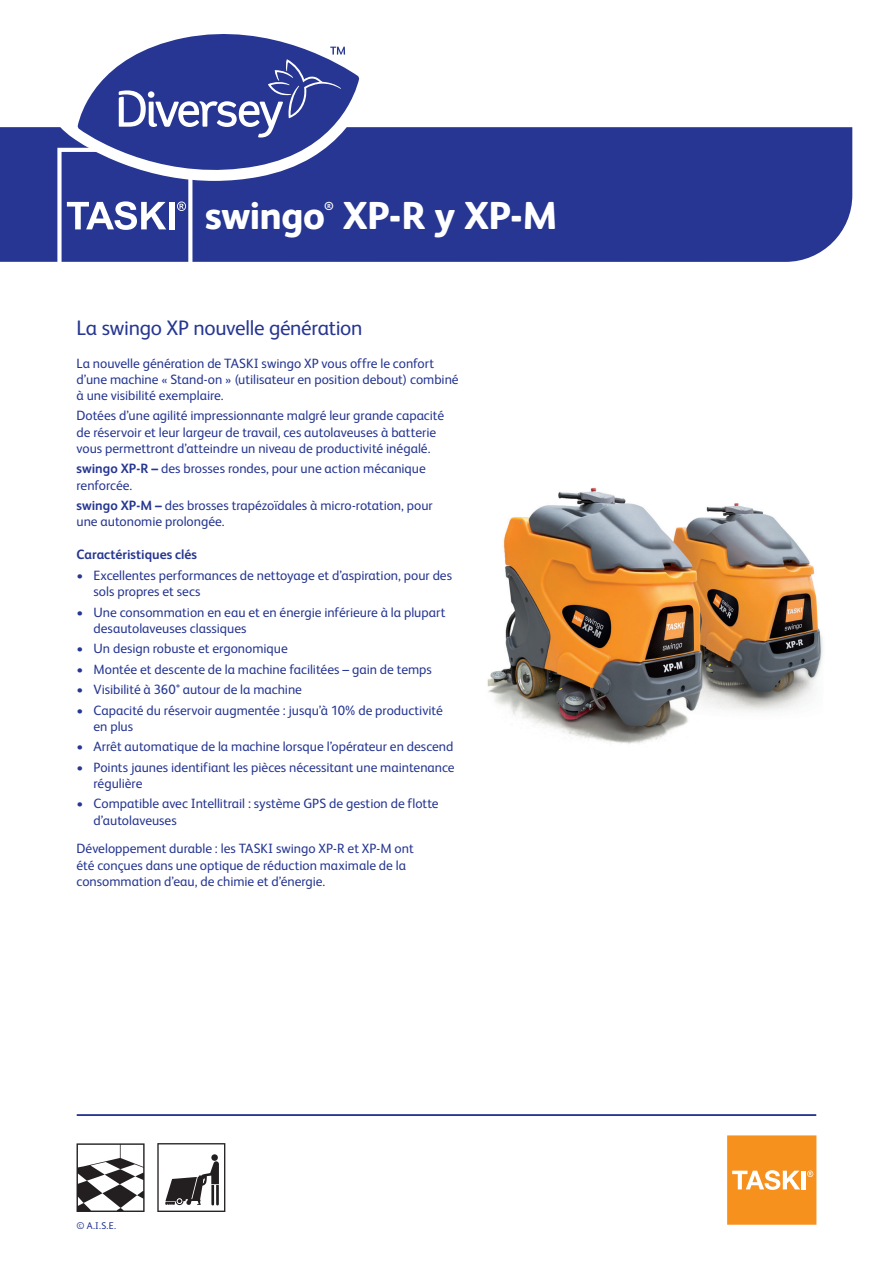
<style>
.page{position:relative;width:893px;height:1263px;background:#fff}
.page>*{position:absolute;margin:0;border:0;box-sizing:border-box;transform-origin:0 0}
.t1{font:800 39px "FS Albert Pro";letter-spacing:-.02em;color:#fff}
.t2{font:21px "FS Albert Pro";letter-spacing:-.015em;color:#263692}
.t3{font:13.5px/16.2px "FS Albert Pro";color:#263692}
.t4{font:700 13.5px "FS Albert Pro";color:#263692}
.t5{font:700 11.7px "FS Albert Pro";color:#fff}
.t6{font:9.75px "FS Albert Pro";color:#263692}
.s1{font-weight:700}
</style>
<div class="page">
<div style="left:0;top:127px;width:852px;height:135px;background:#263692"></div>
<svg style="left:57px;top:148px;width:135px;height:114px;background:#4e5ba6"></svg>
<div style="left:169px;top:202px;width:6px;height:27px;background:#fff"></div>
<svg style="left:727px;top:1135px;width:89px;height:90px;background:#f69c34"></svg>
<hr style="left:77px;top:1114px;width:739px;height:2px;background:#263692">
<svg style="left:58px;top:78px;width:316px;height:103px"></svg>
<svg style="left:78px;top:34px;width:281px;height:148px;fill:#263692"></svg>
<svg style="left:119px;top:47px;width:226px;height:91px;background:#4a58a4"></svg>
<img style="left:487px;top:487px;width:336px;height:257px">
<svg style="left:77px;top:1143px;width:68px;height:69px"></svg>
<svg style="left:157px;top:1143px;width:68px;height:69px"></svg>
<h1 class="t1" style="left:205px;top:185px;width:121px">swingo</h1>
<p class="t5" style="left:324px;top:198px;width:11px">®</p>
<h1 class="t1" style="left:343px;top:185px;width:216px">XP-R y XP-M</h1>
<h2 class="t2" style="left:77px;top:313px;width:287px">La swingo XP nouvelle génération</h2>
<p class="t3" style="left:77px;top:354px;width:384px">La nouvelle génération de TASKI swingo XP vous offre le confort d’une machine « Stand-on » (utilisateur en position debout) combiné à une visibilité exemplaire.</p>
<p class="t3" style="left:77px;top:407px;width:369px">Dotées d’une agilité impressionnante malgré leur grande capacité de réservoir et leur largeur de travail, ces autolaveuses à batterie vous permettront d’atteindre un niveau de productivité inégalé.</p>
<p class="t3" style="left:77px;top:460px;width:351px"><span class="s1">swingo XP-R –</span> des brosses rondes, pour une action mécanique renforcée.</p>
<p class="t3" style="left:77px;top:496px;width:358px"><span class="s1">swingo XP-M –</span> des brosses trapézoïdales à micro-rotation, pour une autonomie prolongée.</p>
<p class="t4" style="left:77px;top:545px;width:122px">Caractéristiques clés</p>
<p class="t3" style="left:94px;top:566px;width:360px;text-indent:-17px">• Excellentes performances de nettoyage et d’aspiration, pour des sols propres et secs</p>
<p class="t3" style="left:94px;top:603px;width:353px;text-indent:-17px">• Une consommation en eau et en énergie inférieure à la plupart desautolaveuses classiques</p>
<p class="t3" style="left:77px;top:639px;width:213px">• Un design robuste et ergonomique</p>
<p class="t3" style="left:77px;top:660px;width:357px">• Montée et descente de la machine facilitées – gain de temps</p>
<p class="t3" style="left:77px;top:680px;width:227px">• Visibilité à 360° autour de la machine</p>
<p class="t3" style="left:94px;top:701px;width:351px;text-indent:-17px">• Capacité du réservoir augmentée : jusqu’à 10% de productivité en plus</p>
<p class="t3" style="left:77px;top:737px;width:378px">• Arrêt automatique de la machine lorsque l’opérateur en descend</p>
<p class="t3" style="left:94px;top:758px;width:363px;text-indent:-17px">• Points jaunes identifiant les pièces nécessitant une maintenance régulière</p>
<p class="t3" style="left:94px;top:794px;width:347px;text-indent:-17px">• Compatible avec Intellitrail : système GPS de gestion de flotte d’autolaveuses</p>
<p class="t3" style="left:77px;top:840px;width:339px">Développement durable : les TASKI swingo XP-R et XP-M ont été conçues dans une optique de réduction maximale de la consommation d’eau, de chimie et d’énergie.</p>
<p class="t6" style="left:77px;top:1219px;width:41px">© A.I.S.E.</p>
</div>
